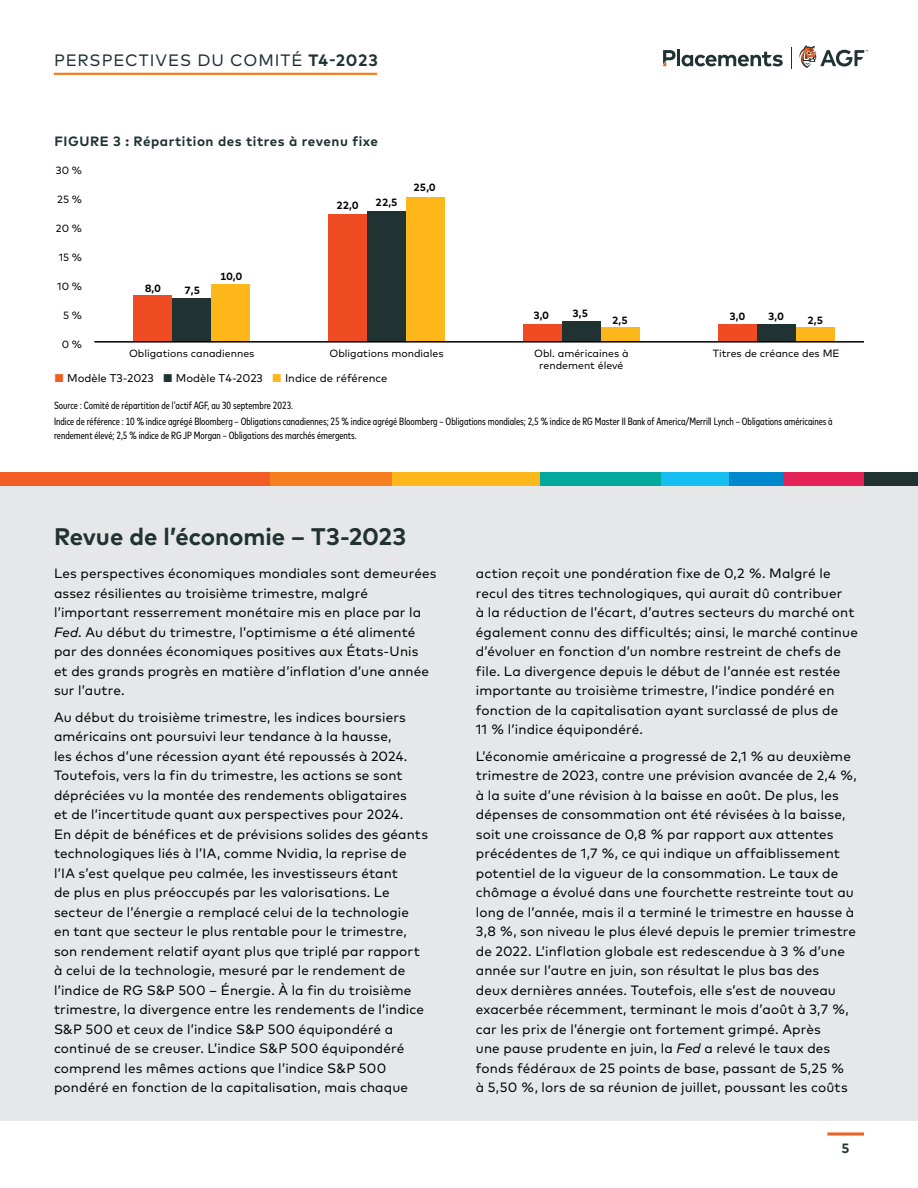
<style>
.page{position:relative;width:918px;height:1188px;background:#fff}
.page>*{position:absolute;margin:0;border:0;box-sizing:border-box;transform-origin:0 0}
.Subhead_-_Fire{font:700 24px "Mark OT";color:#203232}
.t1{font:16.5px "Mark OT";letter-spacing:.06em;color:#203232}
.t2{font:15px "Mark OT";color:#000}
.Body{font:13.5px/19.5px "Mark OT";letter-spacing:.01em;color:#000}
.Figure_title{font:700 13.5px "Mark OT";letter-spacing:.04em;color:#203232}
.Legend{font:11.25px "Mark OT";color:#000}
.Footnotes{font:condensed 10.5px/13.5px "Mark OT";color:#000}
.t3{font:10.5px "Mark OT";color:#010101}
.t4{font:700 10.5px "Mark OT";letter-spacing:.01em;color:#000}
.s1{font-weight:700}
.s2{color:#f15d22}
.s3{color:#203232}
.s4{color:#fdb71a}
.s5{font-style:italic}
</style>
<div class="page">
<hr style="left:54px;top:73px;width:323px;height:2px;background:#f57e20">
<svg style="left:827px;top:1132px;width:37px;height:4px"></svg>
<svg style="left:791px;top:47px;width:1px;height:22px"></svg>
<svg style="left:799px;top:45px;width:69px;height:23px"></svg>
<hr style="left:677px;top:50px;width:3px;height:16px;background:#203232">
<svg style="left:682px;top:52px;width:101px;height:14px"></svg>
<svg style="left:663px;top:50px;width:13px;height:16px"></svg>
<div style="left:0;top:486px;width:918px;height:634px;background:#e6e7e8"></div>
<div style="left:0;top:472px;width:270px;height:14px;background:#f15d22"></div>
<div style="left:270px;top:472px;width:122px;height:14px;background:#f57e20"></div>
<div style="left:392px;top:472px;width:148px;height:14px;background:#fdb71a"></div>
<div style="left:540px;top:472px;width:122px;height:14px;background:#00a99b"></div>
<div style="left:662px;top:472px;width:67px;height:14px;background:#15bef0"></div>
<div style="left:729px;top:472px;width:54px;height:14px;background:#0088ce"></div>
<div style="left:783px;top:472px;width:81px;height:14px;background:#e62359"></div>
<div style="left:864px;top:472px;width:54px;height:14px;background:#203232"></div>
<div style="left:211px;top:284px;width:39px;height:58px;background:#fdb71a"></div>
<div style="left:406px;top:197px;width:39px;height:145px;background:#fdb71a"></div>
<div style="left:601px;top:327px;width:39px;height:15px;background:#fdb71a"></div>
<div style="left:796px;top:327px;width:39px;height:15px;background:#fdb71a"></div>
<div style="left:172px;top:298px;width:39px;height:44px;background:#203232"></div>
<div style="left:367px;top:211px;width:39px;height:131px;background:#203232"></div>
<div style="left:562px;top:322px;width:39px;height:20px;background:#203232"></div>
<div style="left:757px;top:324px;width:39px;height:18px;background:#203232"></div>
<div style="left:133px;top:295px;width:39px;height:47px;background:#f04c24"></div>
<div style="left:328px;top:214px;width:39px;height:128px;background:#f04c24"></div>
<div style="left:523px;top:324px;width:39px;height:18px;background:#f04c24"></div>
<div style="left:718px;top:324px;width:39px;height:18px;background:#f04c24"></div>
<hr style="left:94px;top:341px;width:770px;height:2px;background:#000">
<p class="t1" style="left:54px;top:50px;width:325px">PERSPECTIVES DU COMITÉ <span class="s1">T4-2023</span></p>
<h3 class="Figure_title" style="left:54px;top:132px;width:325px">FIGURE 3 : Répartition des titres à revenu fixe</h3>
<p class="t3" style="left:56px;top:164px;width:28px">30 %</p>
<p class="t3" style="left:57px;top:193px;width:26px">25 %</p>
<p class="t3" style="left:56px;top:222px;width:28px">20 %</p>
<p class="t3" style="left:59px;top:251px;width:25px">15 %</p>
<p class="t3" style="left:57px;top:280px;width:26px">10 %</p>
<p class="t3" style="left:63px;top:309px;width:21px">5 %</p>
<p class="t3" style="left:62px;top:338px;width:22px">0 %</p>
<p class="t4" style="left:145px;top:282px;width:17px">8,0</p>
<p class="t4" style="left:184px;top:283px;width:17px">7,5</p>
<p class="t4" style="left:220px;top:269px;width:24px">10,0</p>
<p class="t4" style="left:336px;top:198px;width:24px">22,0</p>
<p class="t4" style="left:376px;top:195px;width:24px">22,5</p>
<p class="t4" style="left:414px;top:181px;width:24px">25,0</p>
<p class="t3" style="left:129px;top:347px;width:127px">Obligations canadiennes</p>
<p class="t3" style="left:330px;top:347px;width:116px">Obligations mondiales</p>
<p class="t4" style="left:533px;top:308px;width:17px">3,0</p>
<p class="t4" style="left:572px;top:307px;width:17px">3,5</p>
<p class="t4" style="left:729px;top:310px;width:17px">3,0</p>
<p class="t4" style="left:768px;top:310px;width:17px">3,0</p>
<p class="t4" style="left:612px;top:314px;width:17px">2,5</p>
<p class="t4" style="left:807px;top:314px;width:17px">2,5</p>
<p class="t3" style="left:534px;top:347px;width:96px">Obl. américaines à</p>
<p class="t3" style="left:713px;top:347px;width:128px">Titres de créance des ME</p>
<p class="t3" style="left:539px;top:359px;width:86px">rendement élevé</p>
<p class="Legend" style="left:54px;top:371px;width:335px"><span class="s2">■</span> Modèle T3-2023 <span class="s3">■</span> Modèle T4-2023 <span class="s4">■</span> Indice de référence</p>
<p class="Footnotes" style="left:54px;top:399px;width:241px">Source : Comité de répartition de l’actif AGF, au 30 septembre 2023.</p>
<p class="Footnotes" style="left:54px;top:415px;width:780px">Indice de référence : 10 % indice agrégé Bloomberg – Obligations canadiennes; 25 % indice agrégé Bloomberg – Obligations mondiales; 2,5 % indice de RG Master II Bank of America/Merrill Lynch – Obligations américaines à rendement élevé; 2,5 % indice de RG JP Morgan – Obligations des marchés émergents.</p>
<h2 class="Subhead_-_Fire" style="left:54px;top:521px;width:354px">Revue de l’économie – T3-2023</h2>
<p class="Body" style="left:54px;top:564px;width:384px">Les perspectives économiques mondiales sont demeurées assez résilientes au troisième trimestre, malgré l’important resserrement monétaire mis en place par la <span class="s5">Fed</span>. Au début du trimestre, l’optimisme a été alimenté par des données économiques positives aux États-Unis<br>et des grands progrès en matière d’inflation d’une année sur l’autre.</p>
<p class="Body" style="left:54px;top:707px;width:376px">Au début du troisième trimestre, les indices boursiers américains ont poursuivi leur tendance à la hausse,<br>les échos d’une récession ayant été repoussés à 2024.<br>Toutefois, vers la fin du trimestre, les actions se sont dépréciées vu la montée des rendements obligataires<br>et de l’incertitude quant aux perspectives pour 2024.<br>En dépit de bénéfices et de prévisions solides des géants technologiques liés à l’IA, comme Nvidia, la reprise de l’IA s’est quelque peu calmée, les investisseurs étant<br>de plus en plus préoccupés par les valorisations. Le secteur de l’énergie a remplacé celui de la technologie en tant que secteur le plus rentable pour le trimestre, son rendement relatif ayant plus que triplé par rapport à celui de la technologie, mesuré par le rendement de l’indice de RG S&amp;P 500 – Énergie. À la fin du troisième trimestre, la divergence entre les rendements de l’indice S&amp;P 500 et ceux de l’indice S&amp;P 500 équipondéré a continué de se creuser. L’indice S&amp;P 500 équipondéré comprend les mêmes actions que l’indice S&amp;P 500 pondéré en fonction de la capitalisation, mais chaque</p>
<p class="t2" style="left:36px;top:767px;width:25px">5%</p>
<p class="Body" style="left:476px;top:564px;width:384px">action reçoit une pondération fixe de 0,2 <span class="s5">%</span>. Malgré le recul des titres technologiques, qui aurait dû contribuer<br>à la réduction de l’écart, d’autres secteurs du marché ont également connu des difficultés; ainsi, le marché continue d’évoluer en fonction d’un nombre restreint de chefs de file. La divergence depuis le début de l’année est restée importante au troisième trimestre, l’indice pondéré en fonction de la capitalisation ayant surclassé de plus de<br>11 <span class="s5">%</span> l’indice équipondéré.</p>
<p class="Body" style="left:476px;top:746px;width:383px">L’économie américaine a progressé de 2,1 <span class="s5">%</span> au deuxième trimestre de 2023, contre une prévision avancée de 2,4 <span class="s5">%</span>, à la suite d’une révision à la baisse en août. De plus, les dépenses de consommation ont été révisées à la baisse, soit une croissance de 0,8 <span class="s5">%</span> par rapport aux attentes précédentes de 1,7 <span class="s5">%</span>, ce qui indique un affaiblissement potentiel de la vigueur de la consommation. Le taux de chômage a évolué dans une fourchette restreinte tout au long de l’année, mais il a terminé le trimestre en hausse à 3,8 <span class="s5">%</span>, son niveau le plus élevé depuis le premier trimestre de 2022. L’inflation globale est redescendue à 3 <span class="s5">%</span> d’une année sur l’autre en juin, son résultat le plus bas des<br>deux dernières années. Toutefois, elle s’est de nouveau exacerbée récemment, terminant le mois d’août à 3,7 <span class="s5">%</span>, car les prix de l’énergie ont fortement grimpé. Après<br>une pause prudente en juin, la <span class="s5">Fed</span> a relevé le taux des fonds fédéraux de 25 points de base, passant de 5,25 <span class="s5">%<br></span>à 5,50 <span class="s5">%</span>, lors de sa réunion de juillet, poussant les coûts</p>
<p class="Figure_title" style="left:842px;top:1139px;width:10px">5</p>
</div>
